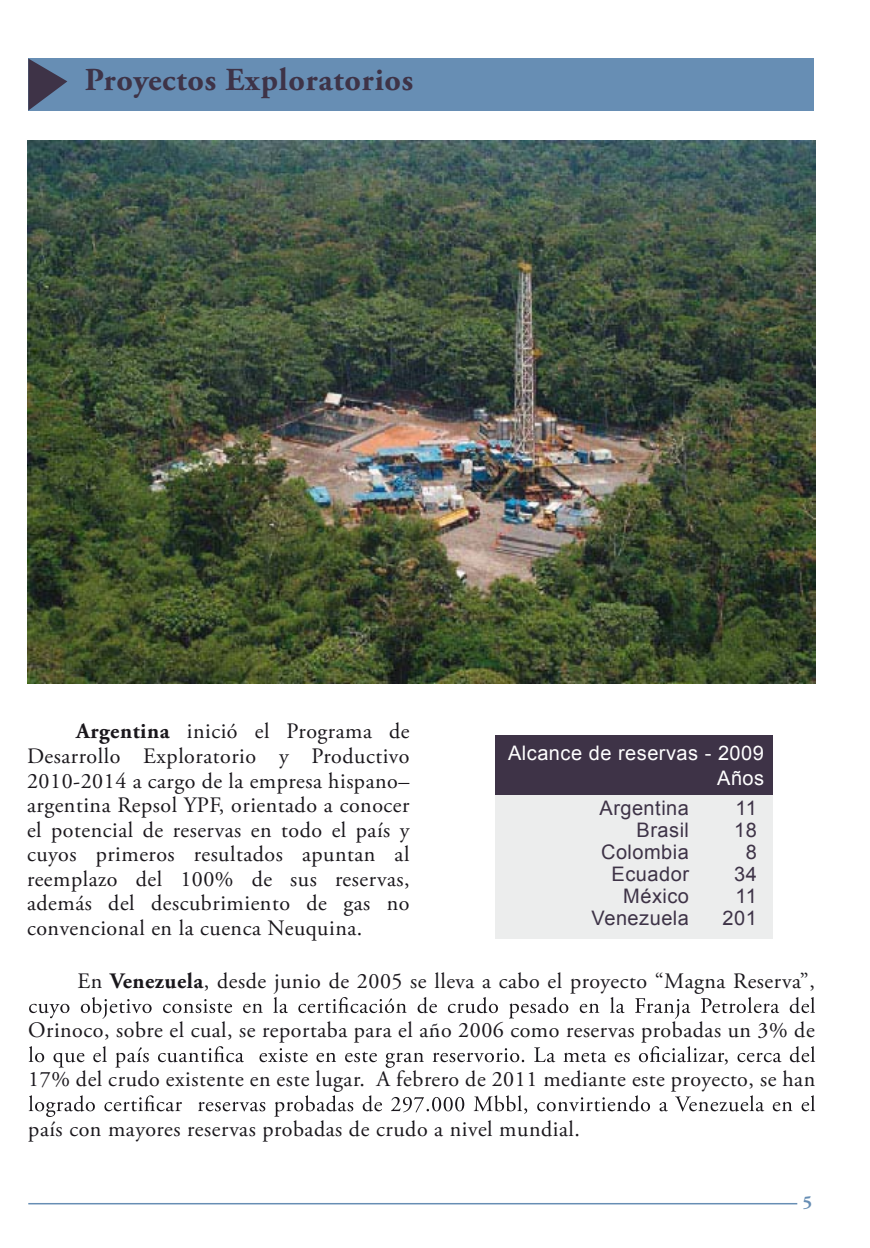
<style>
.page{position:relative;width:870px;height:1248px;background:#fff}
.page>*{position:absolute;margin:0;border:0;box-sizing:border-box;transform-origin:0 0}
.t1{font:700 32px "Adobe Garamond Pro";letter-spacing:.025em;color:#3e3347}
.t2{font:22px/24.6px "Adobe Garamond Pro";letter-spacing:.025em;color:#1a171c;text-align:justify}
.t3{font:20px/22px "Arial";letter-spacing:.025em;color:#3e3347;text-align:right}
.t4{font:20px/24.6px "Arial";letter-spacing:.025em;color:#fff;text-align:right}
.t5{font:700 18px "Adobe Garamond Pro";color:#678eb4}
.s1{font-weight:700}
</style>
<div class="page">
<div style="left:28px;top:58px;width:785px;height:53px;background:#678eb4"></div>
<img style="left:27px;top:140px;width:787px;height:543px">
<div style="left:494px;top:735px;width:278px;height:203px;background:#eceded"></div>
<div style="left:494px;top:735px;width:278px;height:60px;background:#3e3347"></div>
<svg style="left:29px;top:997px;width:785px;height:21px"></svg>
<svg style="left:29px;top:1046px;width:785px;height:21px"></svg>
<svg style="left:29px;top:1095px;width:785px;height:21px"></svg>
<svg style="left:28px;top:58px;width:39px;height:53px"></svg>
<hr style="left:28px;top:1202px;width:769px;height:2px;background:#678eb4">
<p class="t1" style="left:85px;top:62px;width:330px">Proyectos Exploratorios</p>
<p class="t2" style="left:27px;top:719px;width:384px;text-indent:49px"><span class="s1">Argentina</span> inició el Programa de Desarrollo Exploratorio y Productivo 2010-2014 a cargo de la empresa hispano– argentina Repsol YPF, orientado a conocer el potencial de reservas en todo el país y cuyos primeros resultados apuntan al reemplazo del 100% de sus reservas, además del descubrimiento de gas no convencional en la cuenca Neuquina.</p>
<p class="t4" style="left:508px;top:741px;width:257px">Alcance de reservas - 2009<br>Años</p>
<p class="t3" style="left:591px;top:797px;width:99px">Argentina<br>Brasil<br>Colombia<br>Ecuador<br>México<br>Venezuela</p>
<p class="t3" style="left:722px;top:797px;width:36px">11<br>18<br>8<br>34<br>11<br>201</p>
<p class="t2" style="left:77px;top:969px;width:738px">En <span class="s1">Venezuela</span>, desde junio de 2005 se lleva a cabo el proyecto “Magna Reserva”,</p>
<p class="t2" style="left:28px;top:1018px;width:787px">Orinoco, sobre el cual, se reportaba para el año 2006 como reservas probadas un 3% de</p>
<p class="t2" style="left:28px;top:1067px;width:788px">17% del crudo existente en este lugar. A febrero de 2011 mediante este proyecto, se han</p>
<p class="t2" style="left:28px;top:1116px;width:553px">país con mayores reservas probadas de crudo a nivel mundial.</p>
<p class="t5" style="left:802px;top:1192px;width:11px">5</p>
</div>
